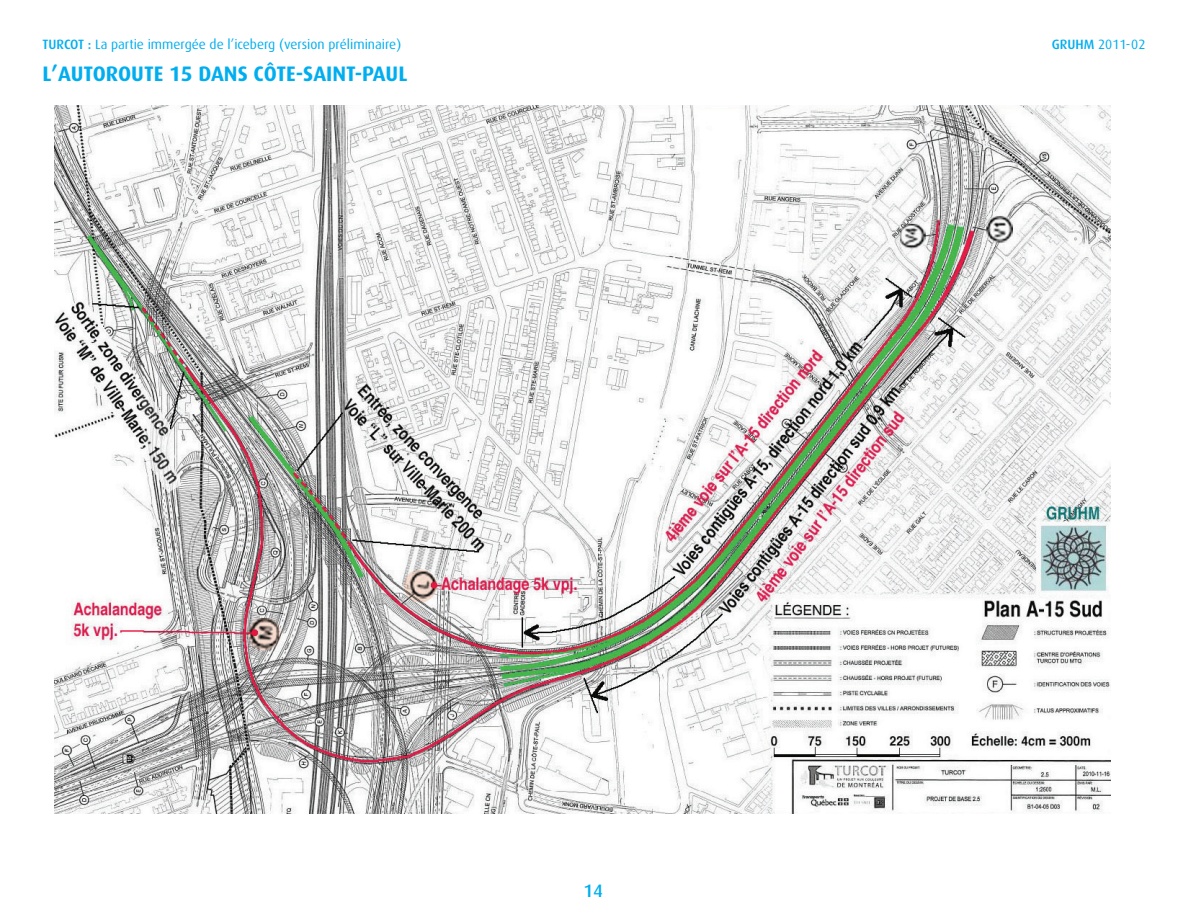
<style>
.page{position:relative;width:1188px;height:918px;background:#fff}
.page>*{position:absolute;margin:0;border:0;box-sizing:border-box;transform-origin:0 0}
.t1{font:700 21px "Dax";color:#00aeef}
.t2{font:500 18px "Dax";color:#00aeef}
.t3{font:13.5px "Dax";color:#00aeef}
.s1{font-weight:500}
</style>
<div class="page">
<img style="left:54px;top:105px;width:1056px;height:709px">
<svg style="left:248px;top:618px;width:33px;height:33px"></svg>
<svg style="left:404px;top:569px;width:33px;height:33px"></svg>
<p class="t3" style="left:43px;top:37px;width:360px"><span class="s1">TURCOT :</span> La partie immergée de l’iceberg (version préliminaire)</p>
<p class="t3" style="left:1052px;top:37px;width:95px"><span class="s1">GRUHM</span> 2011-02</p>
<h1 class="t1" style="left:43px;top:62px;width:366px">L’AUTOROUTE 15 DANS CÔTE-SAINT-PAUL</h1>
<h2 class="t2" style="left:583px;top:881px;width:21px">14</h2>
</div>
